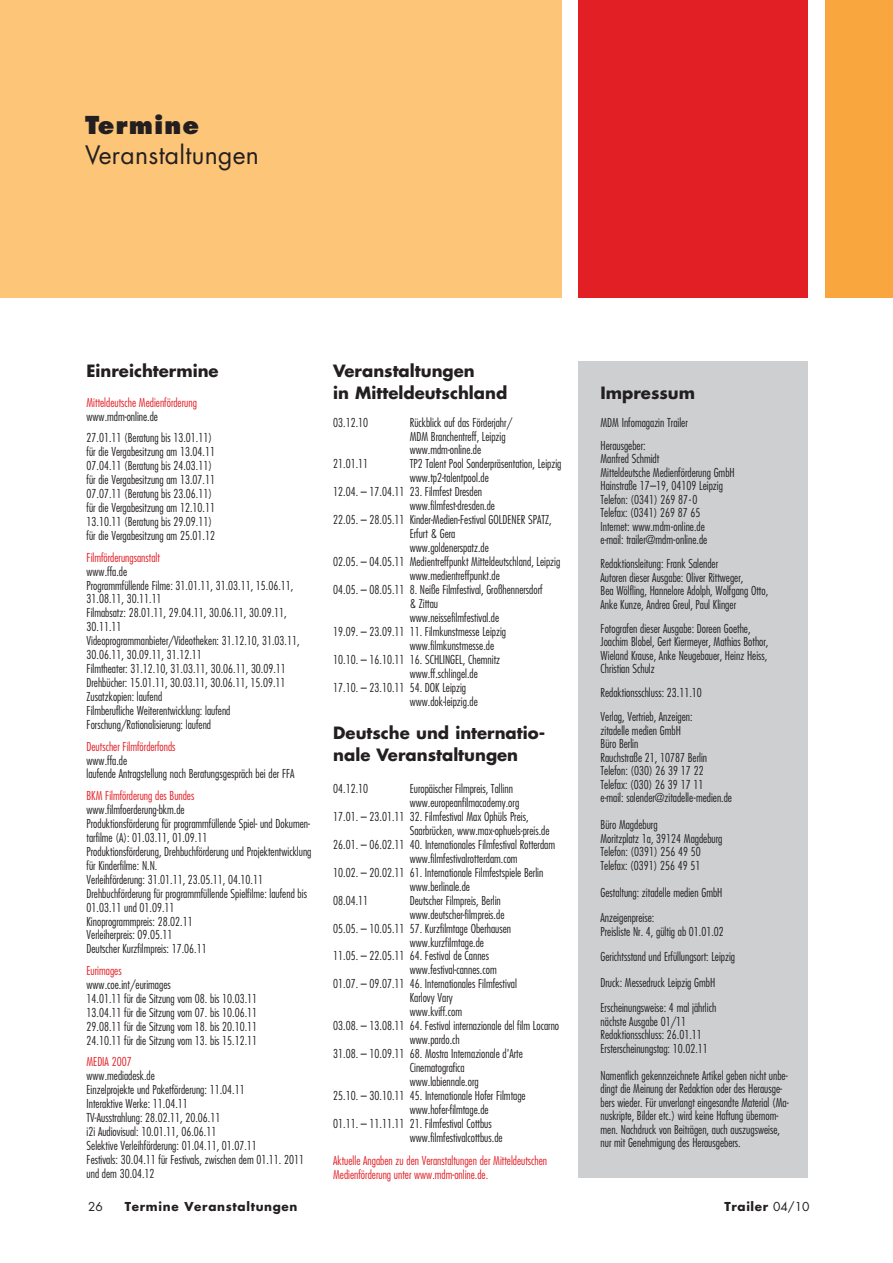
<style>
.page{position:relative;width:893px;height:1263px;background:#fff}
.page>*{position:absolute;margin:0;border:0;box-sizing:border-box;transform-origin:0 0}
.t1{font:24.75px "Futura LT";letter-spacing:.01em;color:#231f20}
.t2{font:800 24px "Futura LT";letter-spacing:.04em;color:#231f20}
.t3{font:700 16.5px/22.5px "Futura LT";color:#231f20}
.t4{font:300 condensed 12px/14px "Futura";color:#231f20}
.t5{font:300 condensed 12px/13.8px "Futura";color:#e31f26}
.t6{font:700 12px "Futura LT";letter-spacing:.055em;color:#231f20}
.t7{font:12px "Futura LT";color:#231f20}
.s1{font-weight:400}
</style>
<div class="page">
<div style="left:0;top:0;width:561px;height:298px;background:#fdc578"></div>
<div style="left:578px;top:0;width:230px;height:298px;background:#e31f26"></div>
<div style="left:825px;top:0;width:67px;height:298px;background:#faa63f"></div>
<div style="left:578px;top:361px;width:230px;height:817px;background:#cdcfd0"></div>
<h2 class="t2" style="left:85px;top:115px;width:116px">Termine</h2>
<h1 class="t1" style="left:85px;top:144px;width:175px">Veranstaltungen</h1>
<h3 class="t3" style="left:87px;top:361px;width:134px">Einreichtermine</h3>
<p class="t5" style="left:87px;top:397px;width:112px">Mitteldeutsche Medienförderung</p>
<p class="t4" style="left:87px;top:407px;width:127px;line-height:21.5px">www.mdm-online.de<br>27.01.11 (Beratung bis 13.01.11)</p>
<p class="t4" style="left:87px;top:446px;width:130px">für die Vergabesitzung am 13.04.11<br>07.04.11 (Beratung bis 24.03.11) für die Vergabesitzung am 13.07.11<br>07.07.11 (Beratung bis 23.06.11) für die Vergabesitzung am 12.10.11<br>13.10.11 (Beratung bis 29.09.11) für die Vergabesitzung am 25.01.12</p>
<p class="t5" style="left:87px;top:551px;width:75px">Filmförderungsanstalt</p>
<p class="t4" style="left:87px;top:565px;width:214px">www.ffa.de<br>Programmfüllende Filme: 31.01.11, 31.03.11, 15.06.11, 31.08.11, 30.11.11<br>Filmabsatz: 28.01.11, 29.04.11, 30.06.11, 30.09.11, 30.11.11<br>Videoprogrammanbieter/Videotheken: 31.12.10, 31.03.11, 30.06.11, 30.09.11, 31.12.11<br>Filmtheater: 31.12.10, 31.03.11, 30.06.11, 30.09.11<br>Drehbücher: 15.01.11, 30.03.11, 30.06.11, 15.09.11<br>Zusatzkopien: laufend<br>Filmberufliche Weiterentwicklung: laufend Forschung/Rationalisierung: laufend</p>
<p class="t5" style="left:87px;top:740px;width:91px">Deutscher Filmförderfonds</p>
<p class="t4" style="left:87px;top:754px;width:210px">www.ffa.de<br>laufende Antragstellung nach Beratungsgespräch bei der FFA</p>
<p class="t5" style="left:87px;top:789px;width:109px">BKM Filmförderung des Bundes</p>
<p class="t4" style="left:87px;top:803px;width:226px">www.filmfoerderung-bkm.de<br>Produktionsförderung für programmfüllende Spiel- und Dokumen&shy;tarfilme (A): 01.03.11, 01.09.11<br>Produktionsförderung, Drehbuchförderung und Projektentwicklung für Kinderfilme: N.N.<br>Verleihförderung: 31.01.11, 23.05.11, 04.10.11<br>Drehbuchförderung für programmfüllende Spielfilme: laufend bis 01.03.11 und 01.09.11<br>Kinoprogrammpreis: 28.02.11<br>Verleiherpreis: 09.05.11<br>Deutscher Kurzfilmpreis: 17.06.11</p>
<p class="t5" style="left:87px;top:964px;width:37px">Eurimages</p>
<p class="t4" style="left:87px;top:978px;width:172px">www.coe.int/eurimages<br>14.01.11 für die Sitzung vom 08. bis 10.03.11<br>13.04.11 für die Sitzung vom 07. bis 10.06.11<br>29.08.11 für die Sitzung vom 18. bis 20.10.11<br>24.10.11 für die Sitzung vom 13. bis 15.12.11</p>
<p class="t5" style="left:87px;top:1056px;width:47px">MEDIA 2007</p>
<p class="t4" style="left:87px;top:1070px;width:219px">www.mediadesk.de<br>Einzelprojekte und Paketförderung: 11.04.11<br>Interaktive Werke: 11.04.11<br>TV-Ausstrahlung: 28.02.11, 20.06.11<br>i2i Audiovisual: 10.01.11, 06.06.11<br>Selektive Verleihförderung: 01.04.11, 01.07.11<br>Festivals: 30.04.11 für Festivals, zwischen dem 01.11. 2011 und dem 30.04.12</p>
<h3 class="t3" style="left:333px;top:361px;width:176px">Veranstaltungen<br>in Mitteldeutschland</h3>
<p class="t4" style="left:333px;top:416px;width:36px">03.12.10</p>
<p class="t4" style="left:410px;top:416px;width:104px">Rückblick auf das Förderjahr/<br>MDM Branchentreff, Leipzig www.mdm-online.de</p>
<p class="t4" style="left:333px;top:458px;width:36px">21.01.11</p>
<p class="t4" style="left:410px;top:458px;width:153px">TP2 Talent Pool Sonderpräsentation, Leipzig</p>
<p class="t4" style="left:410px;top:472px;width:81px">www.tp2-talentpool.de</p>
<p class="t4" style="left:333px;top:486px;width:150px">12.04. – 17.04.11 23. Filmfest Dresden</p>
<p class="t4" style="left:410px;top:500px;width:87px">www.filmfest-dresden.de</p>
<p class="t4" style="left:333px;top:514px;width:220px">22.05. – 28.05.11 Kinder-Medien-Festival GOLDENER SPATZ,</p>
<p class="t4" style="left:410px;top:528px;width:47px">Erfurt &amp; Gera</p>
<p class="t4" style="left:410px;top:542px;width:81px">www.goldenerspatz.de</p>
<p class="t4" style="left:333px;top:556px;width:229px">02.05. – 04.05.11 Medientreffpunkt Mitteldeutschland, Leipzig</p>
<p class="t4" style="left:410px;top:570px;width:92px">www.medientreffpunkt.de</p>
<p class="t4" style="left:333px;top:583px;width:211px">04.05. – 08.05.11 8. Neiße Filmfestival, Großhennersdorf</p>
<p class="t4" style="left:410px;top:597px;width:30px">&amp; Zittau</p>
<p class="t4" style="left:410px;top:611px;width:91px">www.neissefilmfestival.de</p>
<p class="t4" style="left:333px;top:625px;width:174px">19.09. – 23.09.11 11. Filmkunstmesse Leipzig</p>
<p class="t4" style="left:410px;top:639px;width:86px">www.filmkunstmesse.de</p>
<p class="t4" style="left:333px;top:653px;width:168px">10.10. – 16.10.11 16. SCHLINGEL, Chemnitz</p>
<p class="t4" style="left:410px;top:667px;width:70px">www.ff.schlingel.de</p>
<p class="t4" style="left:333px;top:681px;width:134px">17.10. – 23.10.11 54. DOK Leipzig</p>
<p class="t4" style="left:410px;top:695px;width:70px">www.dok-leipzig.de</p>
<h3 class="t3" style="left:333px;top:723px;width:213px">Deutsche und internatio&shy;nale Veranstaltungen</h3>
<p class="t4" style="left:333px;top:782px;width:36px">04.12.10</p>
<p class="t4" style="left:410px;top:782px;width:105px">Europäischer Filmpreis, Tallinn</p>
<p class="t4" style="left:410px;top:796px;width:111px">www.europeanfilmacademy.org</p>
<p class="t4" style="left:333px;top:810px;width:197px">17.01. – 23.01.11 32. Filmfestival Max Ophüls Preis,</p>
<p class="t4" style="left:410px;top:824px;width:141px">Saarbrücken, www.max-ophuels-preis.de</p>
<p class="t4" style="left:333px;top:838px;width:223px">26.01. – 06.02.11 40. Internationales Filmfestival Rotterdam</p>
<p class="t4" style="left:410px;top:852px;width:109px">www.filmfestivalrotterdam.com</p>
<p class="t4" style="left:333px;top:866px;width:212px">10.02. – 20.02.11 61. Internationale Filmfestspiele Berlin</p>
<p class="t4" style="left:410px;top:880px;width:62px">www.berlinale.de</p>
<p class="t4" style="left:333px;top:894px;width:36px">08.04.11</p>
<p class="t4" style="left:410px;top:894px;width:93px">Deutscher Filmpreis, Berlin</p>
<p class="t4" style="left:410px;top:908px;width:96px">www.deutscher-filmpreis.de</p>
<p class="t4" style="left:333px;top:922px;width:179px">05.05. – 10.05.11 57. Kurzfilmtage Oberhausen</p>
<p class="t4" style="left:410px;top:936px;width:76px">www.kurzfilmtage.de</p>
<p class="t4" style="left:333px;top:950px;width:157px">11.05. – 22.05.11 64. Festival de Cannes</p>
<p class="t4" style="left:410px;top:964px;width:88px">www.festival-cannes.com</p>
<p class="t4" style="left:333px;top:978px;width:185px">01.07. – 09.07.11 46. Internationales Filmfestival</p>
<p class="t4" style="left:410px;top:992px;width:45px">Karlovy Vary</p>
<p class="t4" style="left:410px;top:1006px;width:54px">www.kviff.com</p>
<p class="t4" style="left:333px;top:1020px;width:227px">03.08. – 13.08.11 64. Festival internazionale del film Locarno</p>
<p class="t4" style="left:410px;top:1034px;width:52px">www.pardo.ch</p>
<p class="t4" style="left:333px;top:1048px;width:191px">31.08. – 10.09.11 68. Mostra Internazionale d'Arte</p>
<p class="t4" style="left:410px;top:1062px;width:57px">Cinematografica</p>
<p class="t4" style="left:410px;top:1076px;width:70px">www.labiennale.org</p>
<p class="t4" style="left:333px;top:1089px;width:194px">25.10. – 30.10.11 45. Internationale Hofer Filmtage</p>
<p class="t4" style="left:410px;top:1103px;width:80px">www.hofer-filmtage.de</p>
<p class="t4" style="left:333px;top:1117px;width:160px">01.11. – 11.11.11 21. Filmfestival Cottbus</p>
<p class="t4" style="left:410px;top:1131px;width:94px">www.filmfestivalcottbus.de</p>
<p class="t5" style="left:333px;top:1154px;width:215px">Aktuelle Angaben zu den Veranstaltungen der Mitteldeutschen<br>Medienförderung unter www.mdm-online.de.</p>
<h3 class="t3" style="left:600px;top:383px;width:96px">Impressum</h3>
<p class="t4" style="left:600px;top:412px;width:89px;line-height:22.5px">MDM Infomagazin Trailer<br>Herausgeber:</p>
<p class="t4" style="left:600px;top:453px;width:136px;line-height:13.5px">Manfred Schmidt<br>Mitteldeutsche Medienförderung GmbH<br>Hainstraße 17–19, 04109 Leipzig<br>Telefon: (0341) 269 87- 0<br>Telefax: (0341) 269 87 65<br>Internet: www.mdm-online.de<br>e-mail: trailer@mdm-online.de</p>
<p class="t4" style="left:600px;top:558px;width:169px;line-height:13.5px">Redaktionsleitung: Frank Salender<br>Autoren dieser Ausgabe: Oliver Rittweger,<br>Bea Wölfling, Hannelore Adolph, Wolfgang Otto, Anke Kunze, Andrea Greul, Paul Klinger</p>
<p class="t4" style="left:600px;top:622px;width:169px;line-height:13.5px">Fotografen dieser Ausgabe: Doreen Goethe, Joachim Blobel, Gert Kiermeyer, Mathias Bothor, Wieland Krause, Anke Neugebauer, Heinz Heiss, Christian Schulz</p>
<p class="t4" style="left:600px;top:682px;width:103px;line-height:24px">Redaktionsschluss: 23.11.10<br>Verlag, Vertrieb, Anzeigen:</p>
<p class="t4" style="left:600px;top:724px;width:133px;line-height:13.5px">zitadelle medien GmbH<br>Büro Berlin<br>Rauchstraße 21, 10787 Berlin<br>Telefon: (030) 26 39 17 22<br>Telefax: (030) 26 39 17 11<br>e-mail: salender@zitadelle-medien.de</p>
<p class="t4" style="left:600px;top:819px;width:123px;line-height:13.5px">Büro Magdeburg<br>Moritzplatz 1a, 39124 Magdeburg<br>Telefon: (0391) 256 49 50<br>Telefax: (0391) 256 49 51</p>
<p class="t4" style="left:600px;top:880px;width:123px;line-height:25.5px">Gestaltung: zitadelle medien GmbH<br>Anzeigenpreise:</p>
<p class="t4" style="left:600px;top:919px;width:136px;line-height:25.5px">Preisliste Nr. 4, gültig ab 01.01.02<br>Gerichtsstand und Erfüllungsort: Leipzig Druck: Messedruck Leipzig GmbH Erscheinungsweise: 4 mal jährlich</p>
<p class="t4" style="left:600px;top:1015px;width:109px;line-height:13.5px">nächste Ausgabe 01/11<br>Redaktionsschluss: 26.01.11<br>Ersterscheinungstag: 10.02.11</p>
<p class="t4" style="left:600px;top:1069px;width:190px;line-height:13.5px">Namentlich gekennzeichnete Artikel geben nicht unbe&shy;dingt die Meinung der Redaktion oder des Herausge&shy;bers wieder. Für unverlangt eingesandte Material (Ma&shy;nuskripte, Bilder etc.) wird keine Haftung übernom&shy;men. Nachdruck von Beiträgen, auch auszugsweise, nur mit Genehmigung des Herausgebers.</p>
<p class="t7" style="left:88px;top:1201px;width:16px">26</p>
<p class="t6" style="left:125px;top:1201px;width:174px">Termine Veranstaltungen</p>
<p class="t6" style="left:724px;top:1201px;width:87px">Trailer <span class="s1">04/10</span></p>
</div>
